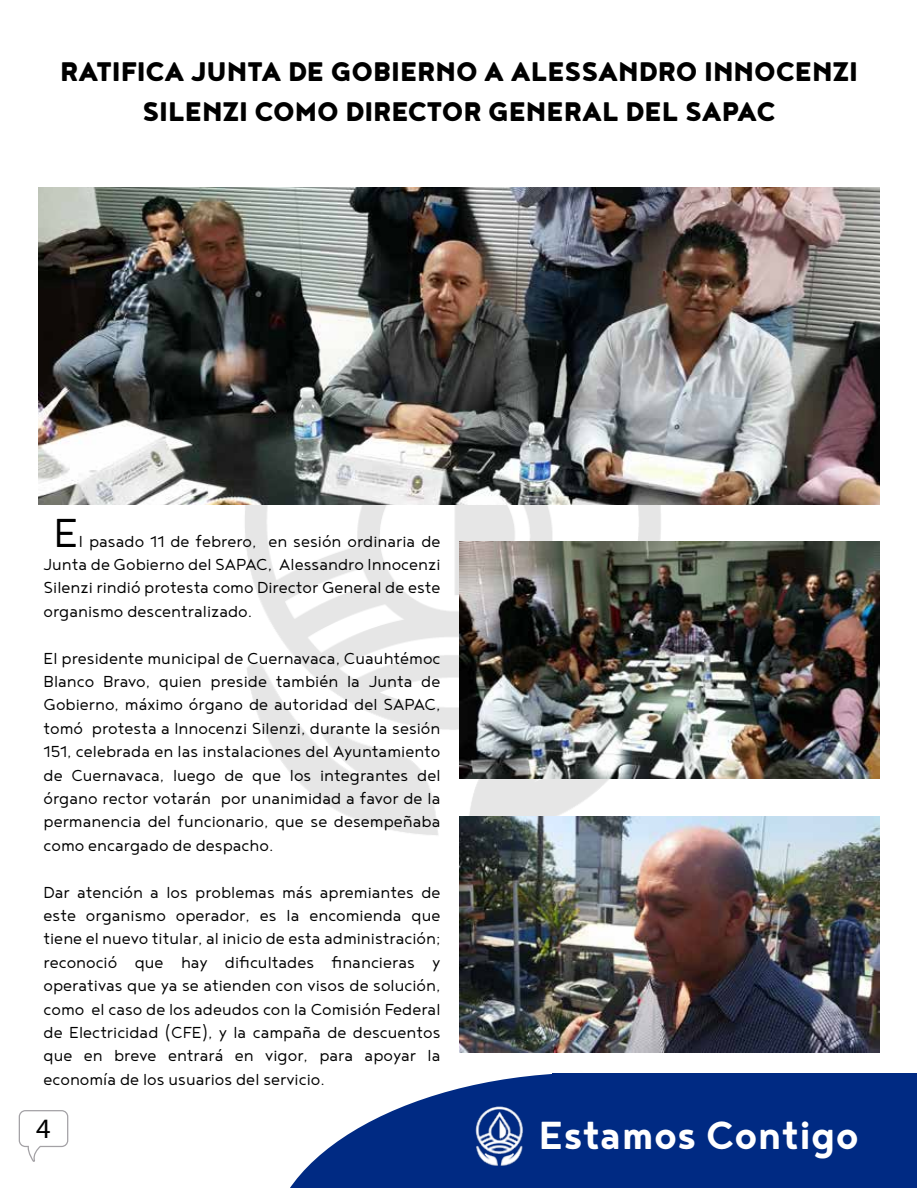
<style>
.page{position:relative;width:918px;height:1188px;background:#fff}
.page>*{position:absolute;margin:0;border:0;box-sizing:border-box;transform-origin:0 0}
.t1{font:300 49.5px "Noyh";color:#000}
.t2{font:700 48px "Noyh";color:#fff}
.t3{font:900 33px/39.6px "Noyh";color:#000;text-align:center}
.t4{font:28.05px "Myriad Pro";color:#000}
.t5{font:300 19.5px/23.4px "Noyh";color:#000;text-align:justify}
</style>
<div class="page">
<svg style="left:19px;top:1110px;width:49px;height:52px"></svg>
<img style="left:245px;top:505px;width:581px;height:330px">
<svg style="left:290px;top:1074px;width:262px;height:114px;fill:#002a83"></svg>
<div style="left:552px;top:1073px;width:364px;height:115px;background:#002a83"></div>
<img style="left:459px;top:1098px;width:82px;height:81px">
<img style="left:38px;top:188px;width:842px;height:317px">
<img style="left:459px;top:542px;width:421px;height:236px">
<img style="left:459px;top:816px;width:421px;height:237px">
<h3 class="t3" style="left:60px;top:51px;width:799px">RATIFICA JUNTA DE GOBIERNO A ALESSANDRO INNOCENZI<br>SILENZI COMO DIRECTOR GENERAL DEL SAPAC</h3>
<h1 class="t1" style="left:54px;top:505px;width:27px">E</h1>
<p class="t5" style="left:44px;top:529px;width:399px;text-indent:35px">l pasado 11 de febrero, en sesión ordinaria de Junta de Gobierno del SAPAC, Alessandro Innocenzi Silenzi rindió protesta como Director General de este organismo descentralizado.</p>
<p class="t5" style="left:44px;top:646px;width:399px">El presidente municipal de Cuernavaca, Cuauhtémoc Blanco Bravo, quien preside también la Junta de Gobierno, máximo órgano de autoridad del SAPAC, tomó protesta a Innocenzi Silenzi, durante la sesión 151, celebrada en las instalaciones del Ayuntamiento de Cuernavaca, luego de que los integrantes del órgano rector votarán por unanimidad a favor de la permanencia del funcionario, que se desempeñaba como encargado de despacho.</p>
<p class="t5" style="left:44px;top:880px;width:399px">Dar atención a los problemas más apremiantes de este organismo operador, es la encomienda que tiene el nuevo titular, al inicio de esta administración; reconoció que hay dificultades financieras y operativas que ya se atienden con visos de solución, como el caso de los adeudos con la Comisión Federal de Electricidad (CFE), y la campaña de descuentos que en breve entrará en vigor, para apoyar la economía de los usuarios del servicio.</p>
<h3 class="t4" style="left:36px;top:1111px;width:16px">4</h3>
<h2 class="t2" style="left:538px;top:1108px;width:322px">Estamos Contigo</h2>
</div>
